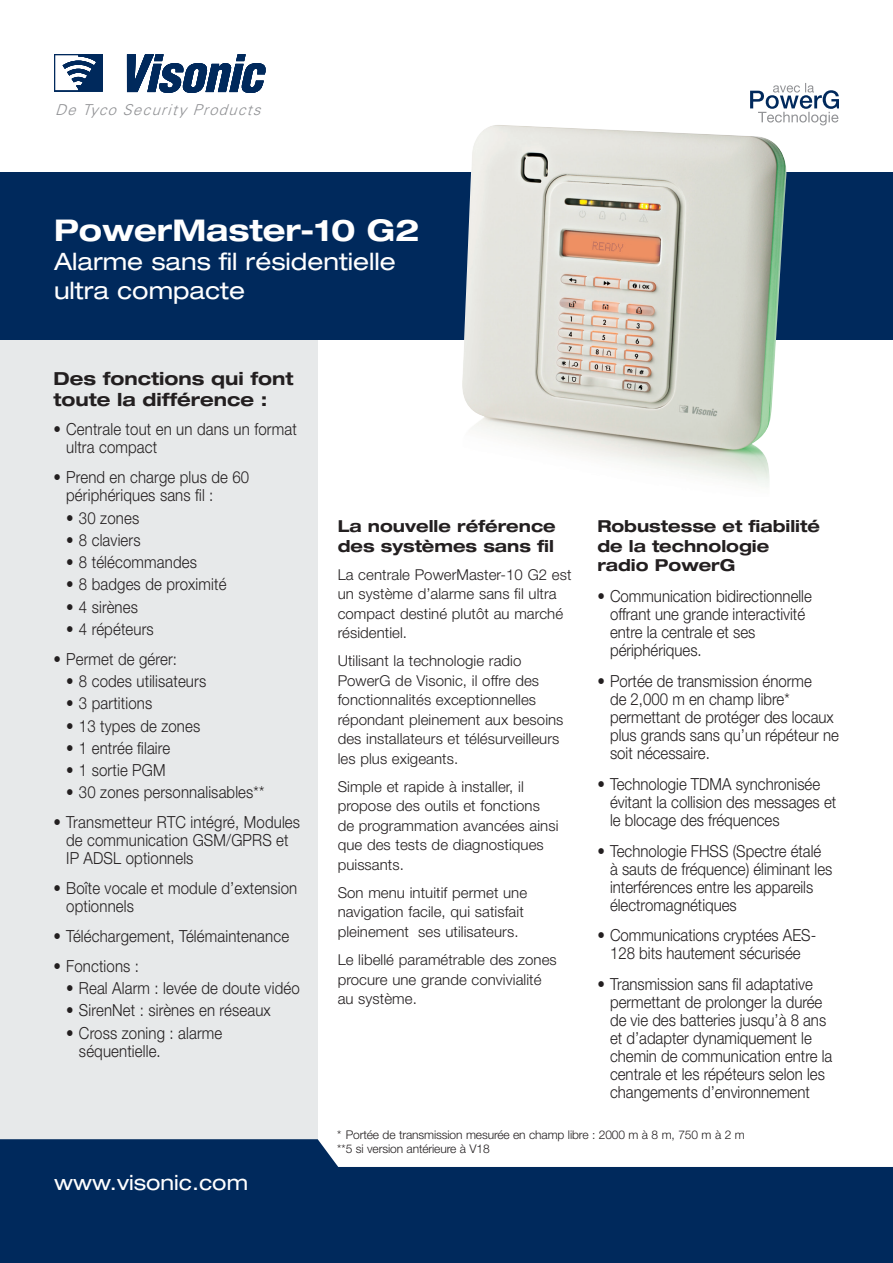
<style>
.page{position:relative;width:893px;height:1263px;background:#fff}
.page>*{position:absolute;margin:0;border:0;box-sizing:border-box;transform-origin:0 0}
.Product_Name_Header{font:700 expanded 30px "Helvetica Neue LT Pro";color:#fff}
.Product_Sub_or_Model{font:expanded 24px/28.8px "Helvetica Neue LT Pro";color:#fff}
.Web_Address{font:expanded 21px "Helvetica Neue LT Pro";color:#fff}
.Bullet_List_Header{font:700 expanded 18px/21.6px "Helvetica Neue LT Pro";color:#231f20}
.Bullet_List_Text{font:300 16.65px/18px "Helvetica Neue LT Pro";color:#231f20;scale:.9 1}
.Body_Text_Sub_Header{font:700 expanded 16.5px/19.8px "Helvetica Neue LT Pro";color:#231f20}
.Body{font:300 15px/19.5px "Helvetica Neue LT Pro";letter-spacing:.005em;color:#231f20}
.t1{font:italic 300 15px "Univers LT Std";letter-spacing:.085em;color:#919295}
.copyright{font:300 12px "Helvetica Neue LT Pro";letter-spacing:-.01em;color:#231f20}
</style>
<div class="page">
<div style="left:0;top:199px;width:318px;height:1053px;background:#e7e9ea"></div>
<svg style="left:0;top:1139px;width:893px;height:124px;background:#244773"></svg>
<div style="left:0;top:172px;width:893px;height:168px;background:#00295c"></div>
<svg style="left:54px;top:54px;width:212px;height:39px"></svg>
<svg style="left:750px;top:83px;width:89px;height:42px"></svg>
<img style="left:462px;top:125px;width:325px;height:360px">
<p class="t1" style="left:55px;top:101px;width:209px">De Tyco Security Products</p>
<p class="Product_Name_Header" style="left:54px;top:212px;width:367px">PowerMaster-10 G2</p>
<p class="Product_Sub_or_Model" style="left:54px;top:247px;width:343px">Alarme sans fil résidentielle ultra compacte</p>
<p class="Bullet_List_Header" style="left:53px;top:367px;width:241px">Des fonctions qui font toute la différence :</p>
<p class="Bullet_List_Text" style="left:66px;top:420px;width:258px;text-indent:-13px">• Centrale tout en un dans un format ultra compact</p>
<p class="Bullet_List_Text" style="left:66px;top:468px;width:205px;text-indent:-13px">• Prend en charge plus de 60 périphériques sans fil :</p>
<p class="Bullet_List_Text" style="left:66px;top:508px;width:83px">• 30 zones</p>
<p class="Bullet_List_Text" style="left:66px;top:531px;width:84px">• 8 claviers</p>
<p class="Bullet_List_Text" style="left:66px;top:553px;width:147px">• 8 télécommandes</p>
<p class="Bullet_List_Text" style="left:66px;top:575px;width:180px">• 8 badges de proximité</p>
<p class="Bullet_List_Text" style="left:66px;top:597px;width:81px">• 4 sirènes</p>
<p class="Bullet_List_Text" style="left:66px;top:620px;width:99px">• 4 répéteurs</p>
<p class="Bullet_List_Text" style="left:53px;top:649px;width:139px">• Permet de gérer:</p>
<p class="Bullet_List_Text" style="left:66px;top:672px;width:157px">• 8 codes utilisateurs</p>
<p class="Bullet_List_Text" style="left:66px;top:694px;width:97px">• 3 partitions</p>
<p class="Bullet_List_Text" style="left:66px;top:716px;width:150px">• 13 types de zones</p>
<p class="Bullet_List_Text" style="left:66px;top:738px;width:117px">• 1 entrée filaire</p>
<p class="Bullet_List_Text" style="left:66px;top:761px;width:112px">• 1 sortie PGM</p>
<p class="Bullet_List_Text" style="left:66px;top:783px;width:222px">• 30 zones personnalisables**</p>
<p class="Bullet_List_Text" style="left:66px;top:813px;width:261px;text-indent:-13px">• Transmetteur RTC intégré, Modules de communication GSM/GPRS et<br>IP ADSL optionnels</p>
<p class="Bullet_List_Text" style="left:66px;top:879px;width:258px;text-indent:-13px">• Boîte vocale et module d’extension optionnels</p>
<p class="Bullet_List_Text" style="left:53px;top:927px;width:263px">• Téléchargement, Télémaintenance</p>
<p class="Bullet_List_Text" style="left:53px;top:957px;width:97px">• Fonctions :</p>
<p class="Bullet_List_Text" style="left:66px;top:979px;width:261px">• Real Alarm : levée de doute vidéo</p>
<p class="Bullet_List_Text" style="left:66px;top:1001px;width:229px">• SirenNet : sirènes en réseaux</p>
<p class="Bullet_List_Text" style="left:79px;top:1023px;width:161px;text-indent:-13px">• Cross zoning : alarme séquentielle.</p>
<p class="Body_Text_Sub_Header" style="left:338px;top:516px;width:220px">La nouvelle référence des systèmes sans fil</p>
<p class="Body" style="left:338px;top:564px;width:235px">La centrale PowerMaster-10 G2 est un système d’alarme sans fil ultra compact destiné plutôt au marché résidentiel.</p>
<p class="Body" style="left:338px;top:651px;width:227px">Utilisant la technologie radio<br>PowerG de Visonic, il offre des fonctionnalités exceptionnelles répondant pleinement aux besoins des installateurs et télésurveilleurs les plus exigeants.</p>
<p class="Body" style="left:338px;top:776px;width:222px">Simple et rapide à installer, il propose des outils et fonctions de programmation avancées ainsi que des tests de diagnostiques puissants.</p>
<p class="Body" style="left:338px;top:882px;width:191px">Son menu intuitif permet une navigation facile, qui satisfait pleinement ses utilisateurs.</p>
<p class="Body" style="left:338px;top:950px;width:221px">Le libellé paramétrable des zones procure une grande convivialité au système.</p>
<p class="Body_Text_Sub_Header" style="left:597px;top:516px;width:224px">Robustesse et fiabilité de la technologie radio PowerG</p>
<p class="Bullet_List_Text" style="left:610px;top:587px;width:226px;text-indent:-13px">• Communication bidirectionnelle offrant une grande interactivité entre la centrale et ses périphériques.</p>
<p class="Bullet_List_Text" style="left:610px;top:672px;width:256px;text-indent:-13px">• Portée de transmission énorme<br>de 2,000 m en champ libre* permettant de protéger des locaux plus grands sans qu’un répéteur ne soit nécessaire.</p>
<p class="Bullet_List_Text" style="left:610px;top:774px;width:253px;text-indent:-13px">• Technologie TDMA synchronisée évitant la collision des messages et le blocage des fréquences</p>
<p class="Bullet_List_Text" style="left:610px;top:841px;width:248px;text-indent:-13px">• Technologie FHSS (Spectre étalé à sauts de fréquence) éliminant les interférences entre les appareils électromagnétiques</p>
<p class="Bullet_List_Text" style="left:597px;top:926px;width:245px;text-align:center">• Communications cryptées AES-<br>128 bits hautement sécurisée</p>
<p class="Bullet_List_Text" style="left:610px;top:975px;width:248px;text-indent:-13px">• Transmission sans fil adaptative permettant de prolonger la durée de vie des batteries jusqu’à 8 ans et d’adapter dynamiquement le chemin de communication entre la centrale et les répéteurs selon les changements d’environnement</p>
<p class="Web_Address" style="left:54px;top:1171px;width:196px">www.visonic.com</p>
<p class="copyright" style="left:337px;top:1127px;width:409px">* Portée de transmission mesurée en champ libre : 2000 m à 8 m, 750 m à 2 m</p>
<p class="copyright" style="left:337px;top:1141px;width:154px">**5 si version antérieure à V18</p>
</div>
